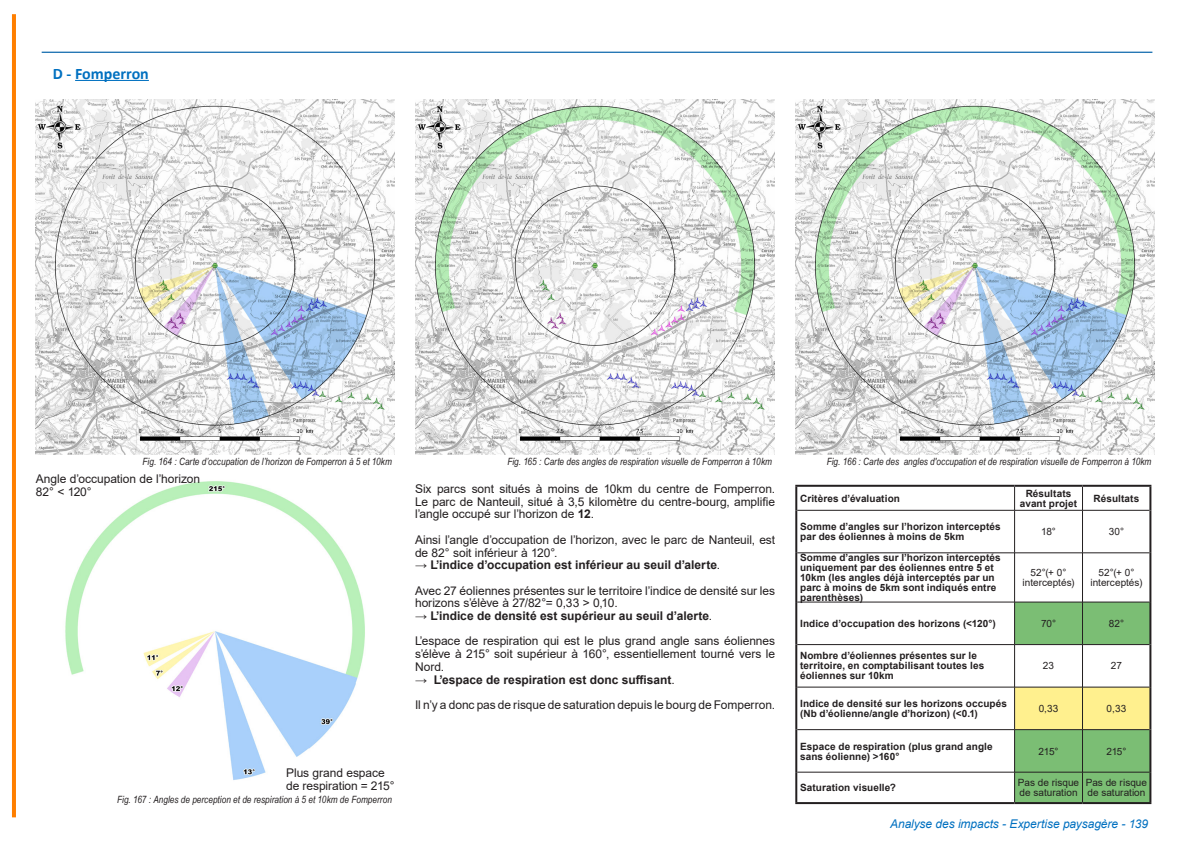
<style>
.page{position:relative;width:1191px;height:842px;background:#fff}
.page>*{position:absolute;margin:0;border:0;box-sizing:border-box;transform-origin:0 0}
.t1{font:700 16px "Calibri";color:#0070c0}
.corps_de_texte{font:12px/12.7px "Arial";letter-spacing:-.005em;color:#231f20;text-align:justify}
.corps_de_texte-2{font:700 12px "Arial";color:#231f20}
.t2{font:italic 12px "Arial";letter-spacing:-.005em;color:#0070c0}
.corps_de_texte-3{font:700 10px/10px "Arial";letter-spacing:.01em;color:#231f20}
.t3{font:italic 10px "Arial Narrow";letter-spacing:.005em;color:#231f20}
.corps_de_texte-4{font:10px/10px "Arial";color:#231f20;text-align:center}
.s1{font-weight:700}
.s2{font-weight:400}
</style>
<div class="page">
<hr style="left:42px;top:52px;width:1110px;height:1px;background:#0060a8">
<hr style="left:75px;top:80px;width:74px;height:1px;background:#0070c0">
<img style="left:36px;top:99px;width:359px;height:356px">
<img style="left:65px;top:481px;width:300px;height:299px">
<img style="left:415px;top:99px;width:359px;height:356px">
<img style="left:795px;top:99px;width:359px;height:356px">
<svg style="left:1015px;top:603px;width:134px;height:199px"></svg>
<svg style="left:1014px;top:487px;width:1px;height:23px"></svg>
<svg style="left:1082px;top:487px;width:1px;height:23px"></svg>
<hr style="left:797px;top:510px;width:217px;height:1px;background:#231f20">
<hr style="left:1014px;top:510px;width:68px;height:1px;background:#231f20">
<hr style="left:1014px;top:510px;width:1px;height:43px;background:#231f20">
<hr style="left:1082px;top:510px;width:67px;height:1px;background:#231f20">
<hr style="left:797px;top:553px;width:217px;height:1px;background:#231f20">
<hr style="left:1014px;top:553px;width:68px;height:1px;background:#231f20">
<hr style="left:1014px;top:553px;width:1px;height:49px;background:#231f20">
<hr style="left:1082px;top:553px;width:67px;height:1px;background:#231f20">
<hr style="left:797px;top:602px;width:217px;height:1px;background:#231f20">
<hr style="left:797px;top:644px;width:217px;height:1px;background:#231f20">
<hr style="left:1014px;top:645px;width:1px;height:42px;background:#231f20">
<hr style="left:797px;top:687px;width:217px;height:1px;background:#231f20">
<hr style="left:797px;top:729px;width:217px;height:1px;background:#231f20">
<hr style="left:797px;top:772px;width:217px;height:1px;background:#231f20">
<hr style="left:1082px;top:510px;width:1px;height:43px;background:#231f20">
<hr style="left:1082px;top:553px;width:1px;height:49px;background:#231f20">
<hr style="left:1082px;top:645px;width:1px;height:42px;background:#231f20">
<hr style="left:1014px;top:687px;width:68px;height:1px;background:#231f20">
<hr style="left:1014px;top:687px;width:1px;height:42px;background:#231f20">
<hr style="left:1082px;top:687px;width:67px;height:1px;background:#231f20">
<hr style="left:1082px;top:687px;width:1px;height:42px;background:#231f20">
<hr style="left:1014px;top:729px;width:68px;height:1px;background:#231f20">
<hr style="left:1014px;top:730px;width:1px;height:42px;background:#231f20">
<hr style="left:1082px;top:729px;width:67px;height:1px;background:#231f20">
<hr style="left:1082px;top:730px;width:1px;height:42px;background:#231f20">
<hr style="left:1014px;top:772px;width:68px;height:1px;background:#231f20">
<hr style="left:1014px;top:772px;width:1px;height:30px;background:#231f20">
<hr style="left:1082px;top:772px;width:67px;height:1px;background:#231f20">
<hr style="left:1082px;top:772px;width:1px;height:30px;background:#231f20">
<hr style="left:1014px;top:602px;width:68px;height:1px;background:#231f20">
<hr style="left:1014px;top:602px;width:1px;height:42px;background:#231f20">
<hr style="left:1014px;top:644px;width:68px;height:1px;background:#231f20">
<hr style="left:1082px;top:602px;width:67px;height:1px;background:#231f20">
<hr style="left:1082px;top:602px;width:1px;height:42px;background:#231f20">
<hr style="left:1082px;top:644px;width:67px;height:1px;background:#231f20">
<hr style="left:795px;top:485px;width:219px;height:2px;background:#231f20">
<hr style="left:795px;top:487px;width:2px;height:23px;background:#231f20">
<hr style="left:1014px;top:485px;width:68px;height:2px;background:#231f20">
<hr style="left:1082px;top:485px;width:69px;height:2px;background:#231f20">
<hr style="left:1149px;top:487px;width:2px;height:23px;background:#231f20">
<hr style="left:795px;top:510px;width:2px;height:43px;background:#231f20">
<hr style="left:1149px;top:510px;width:2px;height:43px;background:#231f20">
<hr style="left:795px;top:553px;width:2px;height:49px;background:#231f20">
<hr style="left:1149px;top:553px;width:2px;height:49px;background:#231f20">
<hr style="left:795px;top:602px;width:2px;height:43px;background:#231f20">
<hr style="left:1149px;top:602px;width:2px;height:43px;background:#231f20">
<hr style="left:795px;top:645px;width:2px;height:42px;background:#231f20">
<hr style="left:1149px;top:645px;width:2px;height:42px;background:#231f20">
<hr style="left:795px;top:687px;width:2px;height:43px;background:#231f20">
<hr style="left:1149px;top:687px;width:2px;height:43px;background:#231f20">
<hr style="left:795px;top:730px;width:2px;height:42px;background:#231f20">
<hr style="left:1149px;top:730px;width:2px;height:42px;background:#231f20">
<hr style="left:795px;top:772px;width:2px;height:30px;background:#231f20">
<hr style="left:1149px;top:772px;width:2px;height:30px;background:#231f20">
<hr style="left:795px;top:802px;width:219px;height:2px;background:#231f20">
<hr style="left:1014px;top:802px;width:68px;height:2px;background:#231f20">
<hr style="left:1082px;top:802px;width:69px;height:2px;background:#231f20">
<img style="left:36px;top:103px;width:48px;height:51px">
<img style="left:416px;top:99px;width:48px;height:55px">
<img style="left:796px;top:103px;width:48px;height:51px">
<hr style="left:12px;top:14px;width:4px;height:803px;background:#ff7f00">
<p class="t1" style="left:53px;top:62px;width:98px">D - Fomperron</p>
<p class="t3" style="left:143px;top:455px;width:251px">Fig. 164 : Carte d’occupation de l’horizon de Fomperron à 5 et 10km</p>
<p class="t3" style="left:507px;top:455px;width:266px">Fig. 165 : Carte des angles de respiration visuelle de Fomperron à 10km</p>
<p class="t3" style="left:826px;top:455px;width:326px">Fig. 166 : Carte des angles d'occupation et de respiration visuelle de Fomperron à 10km</p>
<p class="corps_de_texte" style="left:36px;top:472px;width:166px">Angle d’occupation de l’horizon</p>
<p class="corps_de_texte" style="left:36px;top:485px;width:57px">82° &lt; 120°</p>
<p class="corps_de_texte" style="left:415px;top:482px;width:362px">Six parcs sont situés à moins de 10km du centre de Fomperron.<br>Le parc de Nanteuil, situé à 3,5 kilomètre du centre-bourg, amplifie l’angle occupé sur l’horizon de <span class="s1">12</span>.</p>
<p class="corps_de_texte" style="left:415px;top:533px;width:362px">Ainsi l’angle d’occupation de l’horizon, avec le parc de Nanteuil, est de 82° soit inférieur à 120°.</p>
<p class="corps_de_texte-2" style="left:415px;top:557px;width:306px">→ L’indice d’occupation est inférieur au seuil d’alerte<span class="s2">.</span></p>
<p class="corps_de_texte" style="left:415px;top:584px;width:361px">Avec 27 éoliennes présentes sur le territoire l’indice de densité sur les horizons s’élève à 27/82°= 0,33 &gt; 0,10.</p>
<p class="corps_de_texte-2" style="left:415px;top:607px;width:299px">→ L’indice de densité est supérieur au seuil d’alerte<span class="s2">.</span></p>
<p class="corps_de_texte" style="left:415px;top:635px;width:362px">L’espace de respiration qui est le plus grand angle sans éoliennes s’élève à 215° soit supérieur à 160°, essentiellement tourné vers le Nord.</p>
<p class="corps_de_texte-2" style="left:415px;top:671px;width:261px">→ L’espace de respiration est donc suffisant<span class="s2">.</span></p>
<p class="corps_de_texte" style="left:415px;top:698px;width:361px">Il n’y a donc pas de risque de saturation depuis le bourg de Fomperron.</p>
<p class="corps_de_texte" style="left:286px;top:766px;width:100px">Plus grand espace</p>
<p class="corps_de_texte" style="left:286px;top:779px;width:110px">de respiration = 215°</p>
<p class="t3" style="left:117px;top:792px;width:276px">Fig. 167 : Angles de perception et de respiration à 5 et 10km de Fomperron</p>
<p class="corps_de_texte-3" style="left:800px;top:493px;width:101px">Critères d’évaluation</p>
<p class="corps_de_texte-3" style="left:1020px;top:488px;width:59px;text-align:center">Résultats avant projet</p>
<p class="corps_de_texte-3" style="left:1093px;top:493px;width:47px">Résultats</p>
<p class="corps_de_texte-3" style="left:800px;top:522px;width:202px">Somme d’angles sur l’horizon interceptés par des éoliennes à moins de 5km</p>
<p class="corps_de_texte-4" style="left:1041px;top:527px;width:16px">18°</p>
<p class="corps_de_texte-4" style="left:1108px;top:527px;width:17px">30°</p>
<p class="corps_de_texte-3" style="left:800px;top:553px;width:202px">Somme d’angles sur l’horizon interceptés uniquement par des éoliennes entre 5 et 10km (les angles déjà interceptés par un parc à moins de 5km sont indiqués entre parenthèses)</p>
<p class="corps_de_texte-4" style="left:1022px;top:567px;width:53px">52°(+ 0° interceptés)</p>
<p class="corps_de_texte-4" style="left:1090px;top:567px;width:53px">52°(+ 0° interceptés)</p>
<p class="corps_de_texte-3" style="left:800px;top:618px;width:197px">Indice d’occupation des horizons (&lt;120°)</p>
<p class="corps_de_texte-4" style="left:1041px;top:618px;width:17px">70°</p>
<p class="corps_de_texte-4" style="left:1108px;top:618px;width:17px">82°</p>
<p class="corps_de_texte-3" style="left:800px;top:651px;width:186px">Nombre d’éoliennes présentes sur le territoire, en comptabilisant toutes les éoliennes sur 10km</p>
<p class="corps_de_texte-4" style="left:1043px;top:661px;width:13px">23</p>
<p class="corps_de_texte-4" style="left:1111px;top:661px;width:13px">27</p>
<p class="corps_de_texte-3" style="left:800px;top:699px;width:208px">Indice de densité sur les horizons occupés (Nb d’éolienne/angle d’horizon) (&lt;0.1)</p>
<p class="corps_de_texte-4" style="left:1038px;top:703px;width:21px">0,33</p>
<p class="corps_de_texte-4" style="left:1106px;top:703px;width:21px">0,33</p>
<p class="corps_de_texte-3" style="left:800px;top:741px;width:194px">Espace de respiration (plus grand angle sans éolienne) &gt;160°</p>
<p class="corps_de_texte-4" style="left:1038px;top:746px;width:21px">215°</p>
<p class="corps_de_texte-4" style="left:1106px;top:746px;width:21px">215°</p>
<p class="corps_de_texte-3" style="left:800px;top:783px;width:97px">Saturation visuelle?</p>
<p class="corps_de_texte-4" style="left:1018px;top:778px;width:63px;text-align:left">Pas de risque de saturation</p>
<p class="corps_de_texte-4" style="left:1085px;top:778px;width:63px;text-align:left">Pas de risque de saturation</p>
<p class="t2" style="left:890px;top:816px;width:260px">Analyse des impacts - Expertise paysagère - 139</p>
</div>
